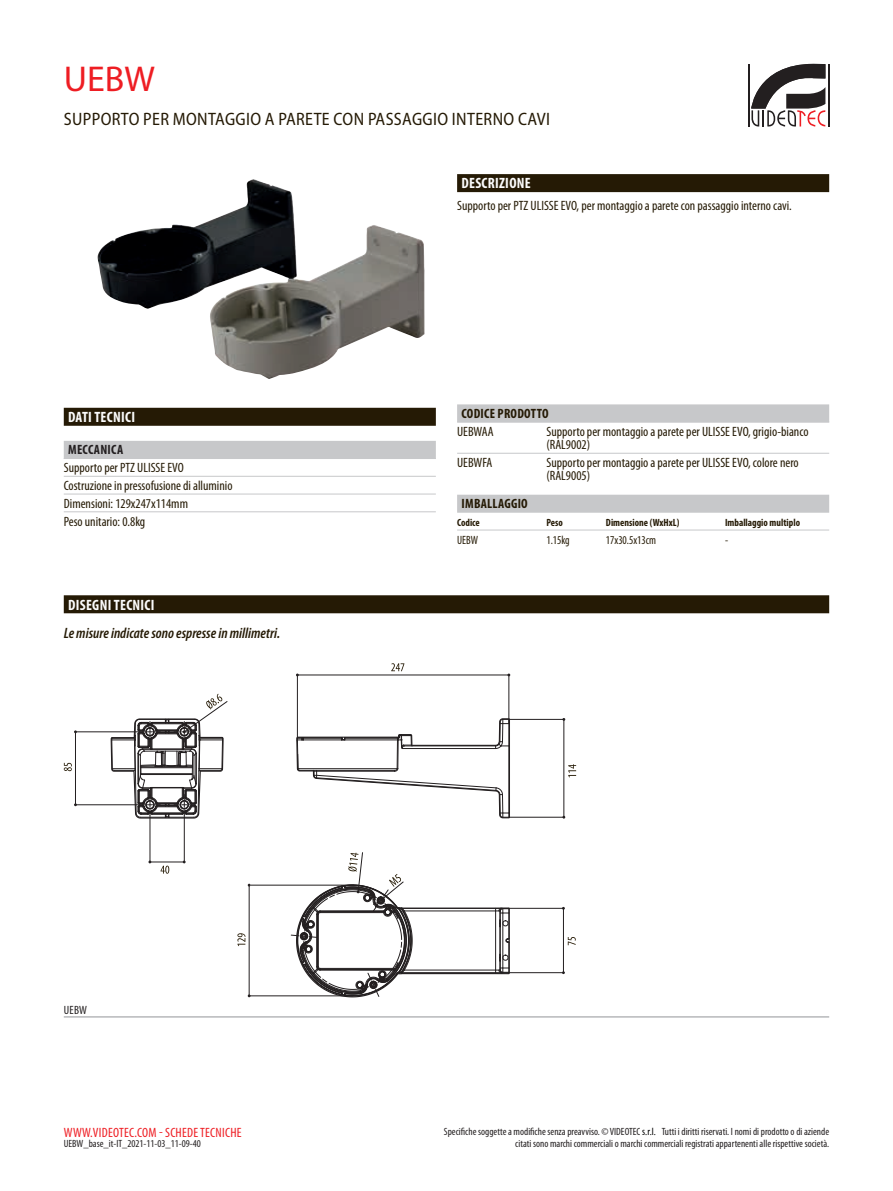
<style>
.page{position:relative;width:893px;height:1191px;background:#fff}
.page>*{position:absolute;margin:0;border:0;box-sizing:border-box;transform-origin:0 0}
.t1{font:36px "Myriad Pro";color:#ee1d23}
.t2{font:semi-condensed 18px "Myriad Pro";letter-spacing:.02em;color:#251a05}
.t3{font:italic 600 condensed 15px "Myriad Pro";color:#251a05}
.t4{font:700 condensed 15px "Myriad Pro";letter-spacing:.02em;color:#fcfcfc}
.t5{font:condensed 13.5px/17.7px "Myriad Pro";color:#251a05}
.t6{font:condensed 13.5px "Myriad Pro";letter-spacing:.02em;color:#ee1d23}
.t7{font:700 condensed 13.5px "Myriad Pro";letter-spacing:.02em;color:#251a05}
.t8{font:700 condensed 13.5px "Myriad Pro";letter-spacing:.02em;color:#231f20}
.t9{font:condensed 12px "Myriad Pro";color:#251a05;scale:.93 1}
.t10{font:condensed 12px "Myriad Pro";color:#231f20}
.t11{font:condensed 10.5px/12.6px "Myriad Pro";color:#231f20;text-align:right}
.t12{font:700 condensed 10.5px "Myriad Pro";color:#251a05}
.s1{color:#000}
</style>
<div class="page">
<hr style="left:748px;top:64px;width:2px;height:62px;background:#231f20">
<hr style="left:828px;top:64px;width:1px;height:62px;background:#231f20">
<svg style="left:751px;top:64px;width:74px;height:63px"></svg>
<img style="left:97px;top:180px;width:328px;height:199px">
<div style="left:457px;top:174px;width:372px;height:18px;background:#251a05"></div>
<div style="left:64px;top:408px;width:372px;height:18px;background:#251a05"></div>
<div style="left:64px;top:441px;width:372px;height:18px;background:#c7c8ca"></div>
<hr style="left:64px;top:476px;width:372px;height:1px;background:#c7c8ca">
<hr style="left:64px;top:494px;width:372px;height:1px;background:#c7c8ca">
<hr style="left:64px;top:511px;width:372px;height:1px;background:#c7c8ca">
<div style="left:457px;top:404px;width:372px;height:18px;background:#c7c8ca"></div>
<hr style="left:457px;top:422px;width:372px;height:1px;background:#c7c8ca">
<hr style="left:457px;top:453px;width:372px;height:1px;background:#c7c8ca">
<div style="left:457px;top:495px;width:372px;height:18px;background:#c7c8ca"></div>
<hr style="left:457px;top:530px;width:372px;height:1px;background:#c7c8ca">
<div style="left:64px;top:595px;width:765px;height:18px;background:#251a05"></div>
<svg style="left:296px;top:718px;width:214px;height:100px"></svg>
<hr style="left:150px;top:815px;width:1px;height:47px;background:#231f20">
<hr style="left:184px;top:815px;width:1px;height:47px;background:#231f20">
<hr style="left:150px;top:861px;width:34px;height:1px;background:#231f20">
<hr style="left:75px;top:731px;width:65px;height:1px;background:#231f20">
<hr style="left:75px;top:804px;width:65px;height:1px;background:#231f20">
<hr style="left:75px;top:732px;width:1px;height:72px;background:#231f20">
<hr style="left:509px;top:719px;width:55px;height:1px;background:#231f20">
<hr style="left:509px;top:817px;width:55px;height:1px;background:#231f20">
<hr style="left:564px;top:719px;width:1px;height:98px;background:#231f20">
<hr style="left:509px;top:908px;width:55px;height:1px;background:#231f20">
<hr style="left:509px;top:972px;width:55px;height:1px;background:#231f20">
<hr style="left:563px;top:908px;width:1px;height:64px;background:#231f20">
<hr style="left:297px;top:674px;width:1px;height:64px;background:#231f20">
<hr style="left:509px;top:674px;width:1px;height:49px;background:#231f20">
<hr style="left:297px;top:674px;width:212px;height:1px;background:#231f20">
<hr style="left:250px;top:995px;width:103px;height:1px;background:#231f20">
<hr style="left:251px;top:885px;width:103px;height:1px;background:#231f20">
<hr style="left:249px;top:885px;width:1px;height:110px;background:#231f20">
<svg style="left:237px;top:933px;width:8px;height:13px"></svg>
<svg style="left:64px;top:763px;width:8px;height:8px"></svg>
<svg style="left:161px;top:865px;width:8px;height:8px"></svg>
<svg style="left:568px;top:937px;width:8px;height:8px"></svg>
<svg style="left:568px;top:764px;width:8px;height:13px"></svg>
<svg style="left:391px;top:663px;width:13px;height:8px"></svg>
<svg style="left:111px;top:693px;width:117px;height:125px"></svg>
<svg style="left:291px;top:852px;width:219px;height:145px"></svg>
<hr style="left:64px;top:1016px;width:765px;height:1px;background:#939598">
<h1 class="t1" style="left:64px;top:59px;width:93px">UEBW</h1>
<h2 class="t2" style="left:64px;top:109px;width:488px">SUPPORTO PER MONTAGGIO A PARETE CON PASSAGGIO INTERNO CAVI</h2>
<p class="t4" style="left:68px;top:408px;width:68px">DATI TECNICI</p>
<p class="t8" style="left:68px;top:442px;width:57px">MECCANICA</p>
<p class="t5" style="left:64px;top:459px;width:170px">Supporto per PTZ ULISSE EVO<br>Costruzione in pressofusione di alluminio<br>Dimensioni: 129x247x114mm<br>Peso unitario: 0.8kg</p>
<p class="t4" style="left:68px;top:596px;width:88px">DISEGNI TECNICI</p>
<p class="t3" style="left:64px;top:624px;width:218px">Le misure indicate sono espresse in millimetri.</p>
<p class="t10" style="left:64px;top:1003px;width:25px">UEBW</p>
<p class="t4" style="left:461px;top:175px;width:71px">DESCRIZIONE</p>
<p class="t5" style="left:457px;top:197px;width:336px">Supporto per PTZ ULISSE EVO, per montaggio a parete con passaggio interno cavi.</p>
<p class="t7" style="left:461px;top:406px;width:89px">CODICE PRODOTTO</p>
<p class="t5" style="left:457px;top:422px;width:38px">UEBWAA</p>
<p class="t5" style="left:546px;top:425px;width:264px;line-height:13.5px">Supporto per montaggio a parete per ULISSE EVO, grigio-bianco (RAL9002)</p>
<p class="t5" style="left:457px;top:454px;width:37px">UEBWFA</p>
<p class="t5" style="left:546px;top:456px;width:254px;line-height:13.5px">Supporto per montaggio a parete per ULISSE EVO, colore nero (RAL9005)</p>
<p class="t7" style="left:461px;top:496px;width:68px">IMBALLAGGIO</p>
<p class="t12" style="left:457px;top:516px;width:24px">Codice</p>
<p class="t12" style="left:546px;top:516px;width:18px">Peso</p>
<p class="t12" style="left:606px;top:516px;width:75px">Dimensione (WxHxL)</p>
<p class="t12" style="left:725px;top:516px;width:77px">Imballaggio multiplo</p>
<p class="t9" style="left:457px;top:533px;width:24px">UEBW</p>
<p class="t9" style="left:546px;top:533px;width:27px">1.15kg</p>
<p class="t9" style="left:606px;top:533px;width:55px">17x30.5x13cm</p>
<p class="t9" style="left:725px;top:533px;width:5px">-</p>
<p class="t6" style="left:64px;top:1125px;width:179px">WWW.VIDEOTEC.COM - SCHEDE TECNICHE</p>
<p class="t11" style="left:444px;top:1125px;width:214px">Specifiche soggette a modifiche senza preavviso. © VIDEOTEC <span class="s1">s.r.l.</span></p>
<p class="t11" style="left:515px;top:1125px;width:315px">Tutti i diritti riservati. I nomi di prodotto o di aziende<br>citati sono marchi commerciali o marchi commerciali registrati appartenenti alle rispettive società.</p>
<p class="t11" style="left:64px;top:1137px;width:139px">UEBW_base_it-IT_2021-11-03_11-09-40</p>
</div>
